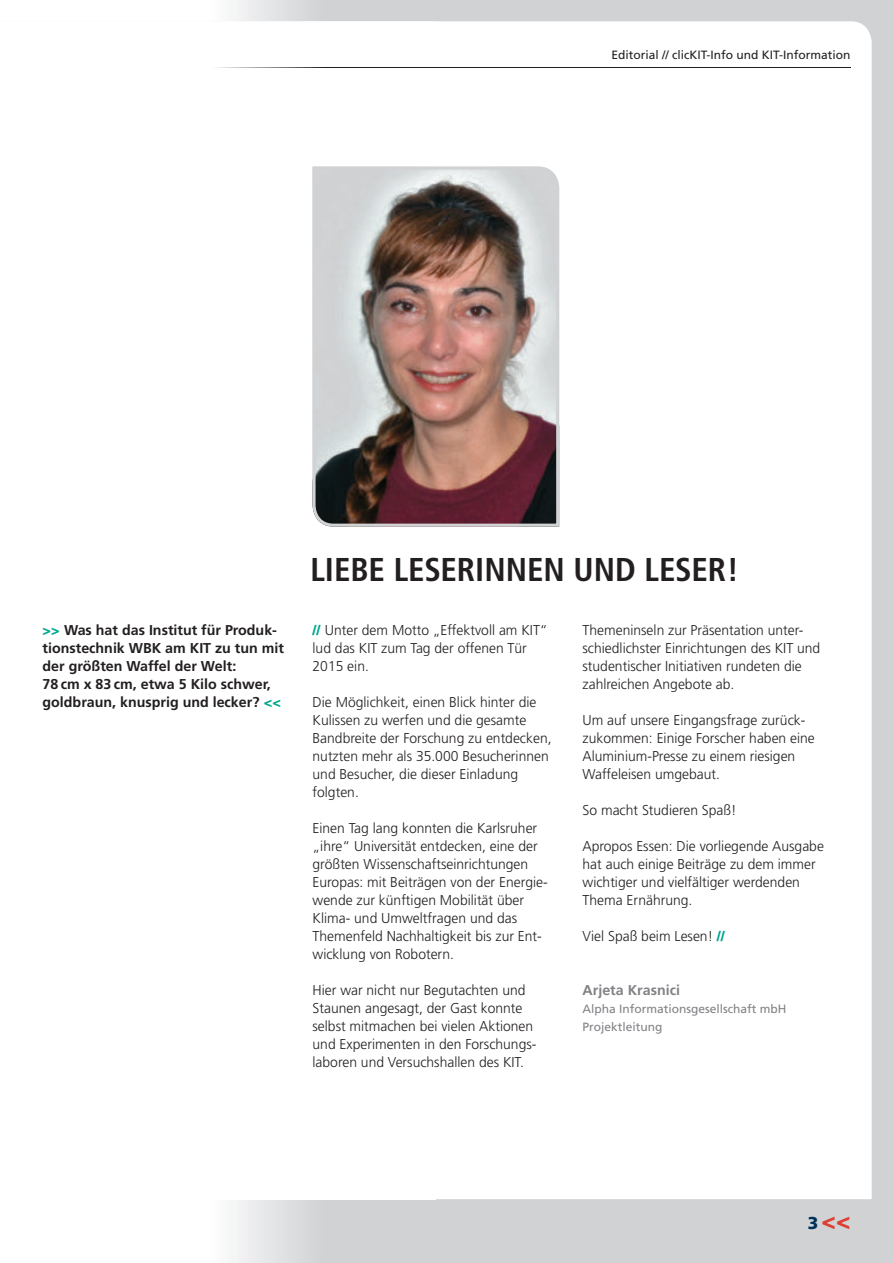
<style>
.page{position:relative;width:893px;height:1263px;background:#d1d2d4}
.page>*{position:absolute;margin:0;border:0;box-sizing:border-box;transform-origin:0 0}
.t1{font:700 condensed 33px "Frutiger";letter-spacing:-.005em;color:#231f20}
.t2{font:900 24px "Frutiger";color:#dd3f32}
.t3{font:300 14.25px/18px "Frutiger";color:#231f20}
.t4{font:700 14.25px/18px "Frutiger";color:#231f20}
.t5{font:700 14.25px "Frutiger";color:#808285}
.t6{font:12px/18px "Frutiger";color:#808285}
.t7{font:12px "Frutiger";color:#231f20}
.s1{font-weight:900;color:#00a78e}
.s2{font-size:17.25px;color:#003159}
</style>
<div class="page">
<div style="left:436px;top:21px;width:436px;height:1178px;background:#fff"></div>
<hr style="left:0;top:67px;width:850px;height:1px;background:#231f20">
<img style="left:436px;top:165px;width:125px;height:363px">
<svg style="left:0;top:0;width:436px;height:1263px;background:#f5f4f4"></svg>
<p class="t7" style="left:611px;top:48px;width:240px">Editorial // clicKIT-Info und KIT-Information</p>
<p class="t4" style="left:43px;top:620px;width:243px"><span class="s1">&gt;&gt;</span> Was hat das Institut für Produk&shy;tions technik WBK am KIT zu tun mit der größten Waffel der Welt:<br>78 cm x 83 cm, etwa 5 Kilo schwer, goldbraun, knusprig und lecker? <span class="s1">&lt;&lt;</span></p>
<p class="t1" style="left:310px;top:550px;width:430px">LIEBE LESERINNEN UND LESER!</p>
<p class="t3" style="left:313px;top:621px;width:237px"><span class="s1">//</span> Unter dem Motto „Effektvoll am KIT“ lud das KIT zum Tag der offenen Tür<br>2015 ein.</p>
<p class="t3" style="left:313px;top:693px;width:241px">Die Möglichkeit, einen Blick hinter die Kulissen zu werfen und die gesamte Bandbreite der Forschung zu entdecken, nutzten mehr als 35.000 Besucherinnen und Besucher, die dieser Einladung folgten.</p>
<p class="t3" style="left:313px;top:819px;width:237px">Einen Tag lang konnten die Karlsruher „ihre“ Universität entdecken, eine der größten Wissenschaftseinrichtungen Europas: mit Beiträgen von der Energie&shy;wende zur künftigen Mobilität über Klima- und Umweltfragen und das Themenfeld Nachhaltigkeit bis zur Ent&shy;wick lung von Robotern.</p>
<p class="t3" style="left:313px;top:981px;width:225px">Hier war nicht nur Begutachten und Staunen angesagt, der Gast konnte selbst mitmachen bei vielen Aktionen und Experimenten in den Forschungs&shy;laboren und Versuchs hallen des KIT.</p>
<p class="t3" style="left:583px;top:621px;width:239px">Themeninseln zur Präsentation unter&shy;schiedlichster Einrichtungen des KIT und studentischer Initiativen rundeten die zahlreichen Angebote ab.</p>
<p class="t3" style="left:583px;top:711px;width:234px">Um auf unsere Eingangsfrage zurück&shy;zukommen: Einige Forscher haben eine Aluminium-Presse zu einem riesigen Waffeleisen umgebaut.</p>
<p class="t3" style="left:583px;top:801px;width:156px">So macht Studieren Spaß!</p>
<p class="t3" style="left:583px;top:837px;width:243px">Apropos Essen: Die vorliegende Ausgabe hat auch einige Beiträge zu dem immer wichtiger und vielfältiger werdenden Thema Ernährung.</p>
<p class="t3" style="left:583px;top:927px;width:144px">Viel Spaß beim Lesen! <span class="s1">//</span></p>
<p class="t5" style="left:583px;top:981px;width:99px">Arjeta Krasnici</p>
<p class="t6" style="left:583px;top:999px;width:206px">Alpha Informationsgesellschaft mbH<br>Projektleitung</p>
<p class="t2" style="left:808px;top:1206px;width:44px"><span class="s2">3</span>&lt;&lt;</p>
</div>
